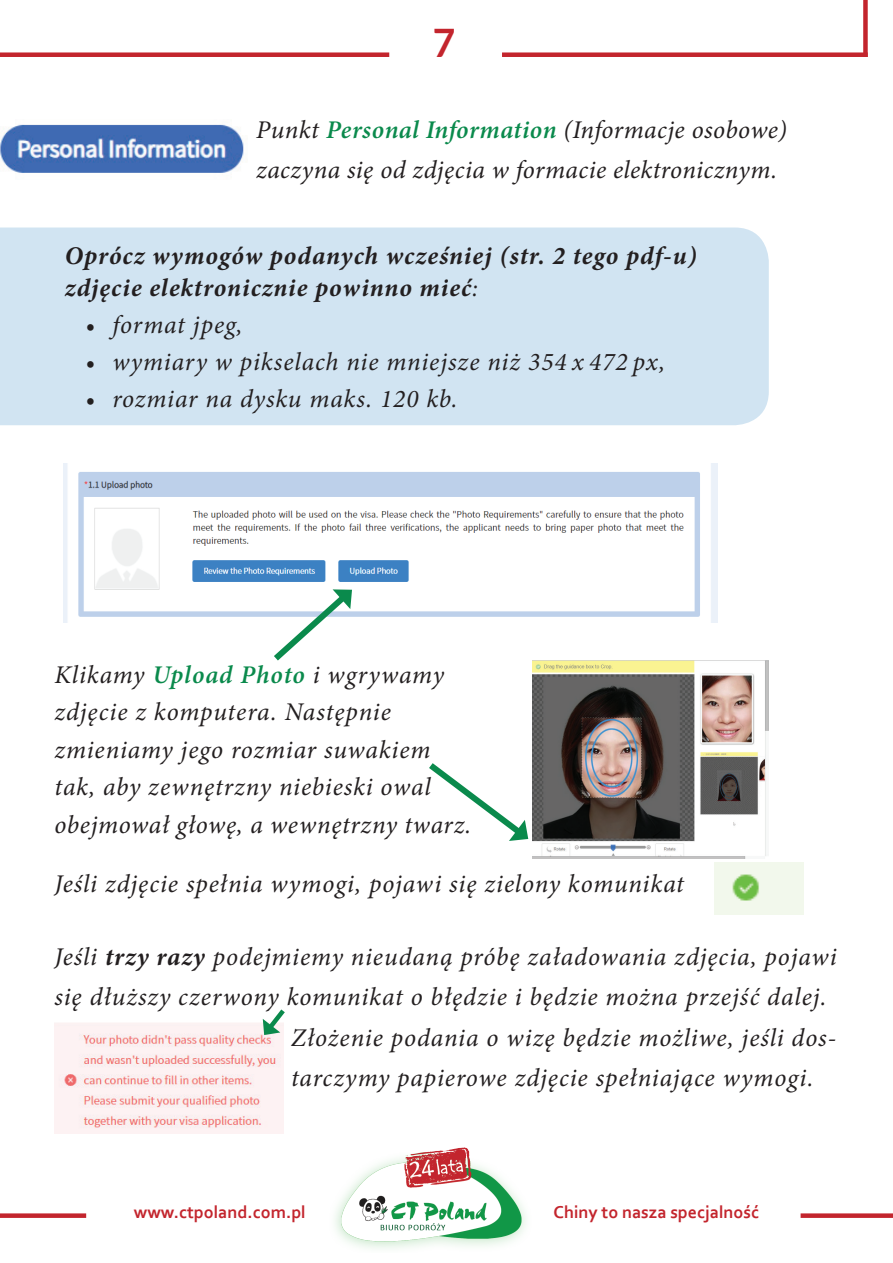
<style>
.page{position:relative;width:893px;height:1263px;background:#fff}
.page>*{position:absolute;margin:0;border:0;box-sizing:border-box;transform-origin:0 0}
.t1{font:700 39px "Lato";color:#c3252d}
.t2{font:italic 25.5px/37.5px "Minion Pro";letter-spacing:.03em;color:#231f20}
.t3{font:italic 700 25.5px/32.5px "Minion Pro";letter-spacing:.04em;color:#231f20}
.t4{font:700 18px "Corbel";color:#c3252d}
.s1{font-weight:600;color:#0a8a4c}
.s2{font-weight:400}
.s3{font-weight:700}
</style>
<div class="page">
<img style="left:335px;top:1147px;width:191px;height:102px">
<div style="left:0;top:227px;width:769px;height:198px;background:#d1e4f2"></div>
<div style="left:801px;top:1213px;width:92px;height:5px;background:#c3252d"></div>
<div style="left:0;top:1213px;width:86px;height:5px;background:#c3252d"></div>
<img style="left:533px;top:661px;width:236px;height:197px">
<svg style="left:429px;top:763px;width:100px;height:78px"></svg>
<img style="left:0;top:124px;width:244px;height:49px">
<img style="left:63px;top:463px;width:655px;height:160px">
<img style="left:714px;top:862px;width:60px;height:52px">
<svg style="left:267px;top:587px;width:87px;height:74px"></svg>
<img style="left:54px;top:1023px;width:230px;height:110px">
<svg style="left:263px;top:1009px;width:22px;height:26px"></svg>
<div style="left:863px;top:0;width:5px;height:57px;background:#c3252d"></div>
<div style="left:502px;top:52px;width:366px;height:5px;background:#c3252d"></div>
<div style="left:0;top:52px;width:389px;height:5px;background:#c3252d"></div>
<h1 class="t1" style="left:433px;top:14px;width:24px">7</h1>
<p class="t2" style="left:256px;top:109px;width:532px;line-height:40.5px">Punkt <span class="s1">Personal Information</span> (Informacje osobowe) zaczyna się od zdjęcia w formacie elektronicznym.</p>
<p class="t3" style="left:65px;top:239px;width:633px">Oprócz wymogów podanych wcześniej (str. 2 tego pdf-u) zdjęcie elektronicznie powinno mieć<span class="s2">:</span></p>
<p class="t2" style="left:85px;top:306px;width:159px">• format jpeg,</p>
<p class="t2" style="left:85px;top:343px;width:581px">• wymiary w pikselach nie mniejsze niż 354 x 472 px,</p>
<p class="t2" style="left:85px;top:380px;width:373px">• rozmiar na dysku maks. 120 kb.</p>
<p class="t2" style="left:54px;top:656px;width:418px">Klikamy <span class="s1">Upload Photo</span> i wgrywamy zdjęcie z komputera. Następnie zmieniamy jego rozmiar suwakiem tak, aby zewnętrzny niebieski owal obejmował głowę, a wewnętrzny twarz.</p>
<p class="t2" style="left:54px;top:865px;width:631px">Jeśli zdjęcie spełnia wymogi, pojawi się zielony komunikat</p>
<p class="t2" style="left:54px;top:938px;width:784px">Jeśli <span class="s3">trzy razy</span> podejmiemy nieudaną próbę załadowania zdjęcia, pojawi</p>
<p class="t2" style="left:54px;top:978px;width:773px">się dłuższy czerwony komunikat o błędzie i będzie można przejść dalej.</p>
<p class="t2" style="left:291px;top:1019px;width:547px">Złożenie podania o wizę będzie możliwe, jeśli dos-</p>
<p class="t2" style="left:291px;top:1059px;width:524px">tarczymy papierowe zdjęcie spełniające wymogi.</p>
<p class="t4" style="left:134px;top:1201px;width:173px">www.ctpoland.com.pl</p>
<p class="t4" style="left:553px;top:1201px;width:207px">Chiny to nasza specjalność</p>
</div>
